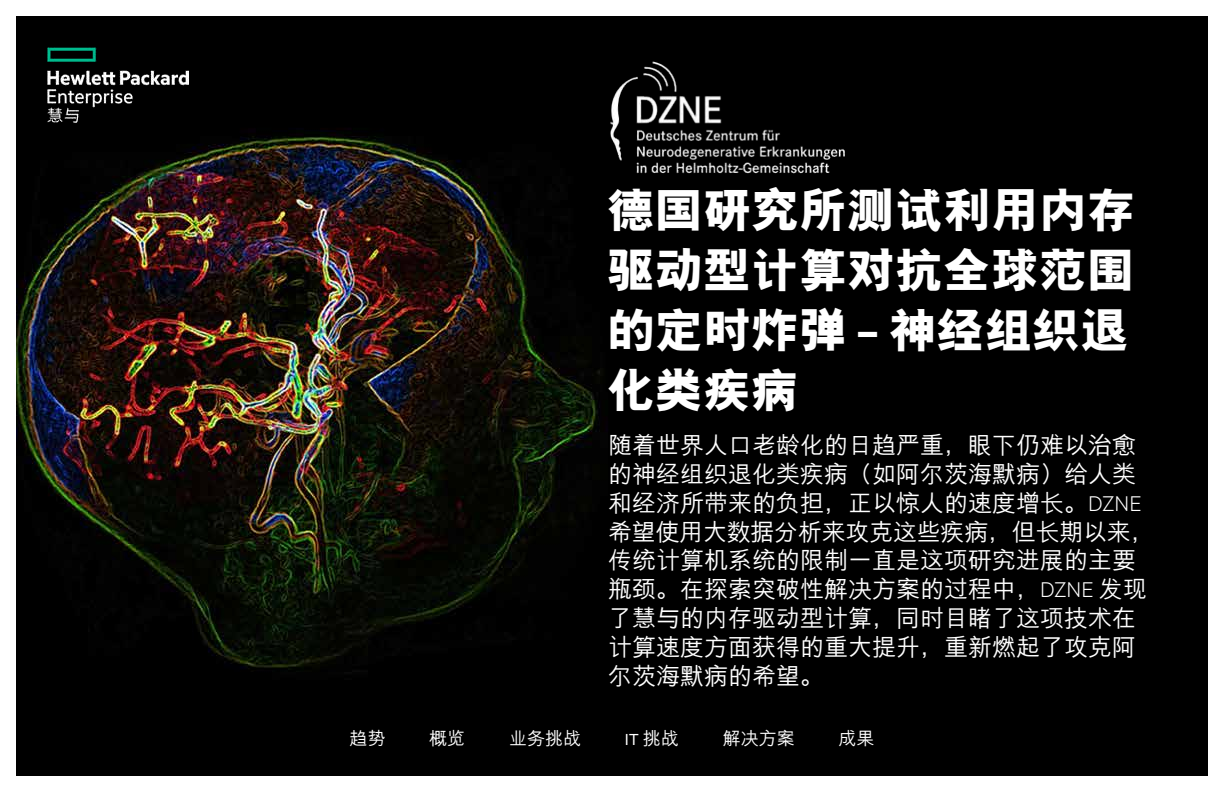
<style>
.page{position:relative;width:1224px;height:792px;background:#fff}
.page>*{position:absolute;margin:0;border:0;box-sizing:border-box;transform-origin:0 0}
.t1{font:800 48px/60px "M Hei PRC";color:#fff}
.t2{font:500 24px/28.8px "M Hei PRC";color:#fff}
.t3{font:500 18px "M Hei PRC";color:#fff}
.t4{font:18px "Metric HPE";color:#fff}
.s1{font-family:"Metric HPE";font-weight:700}
.s2{font-family:"Metric HPE";font-weight:300}
.s3{font-family:"M Hei PRC";font-weight:500}
</style>
<div class="page">
<img style="left:16px;top:16px;width:1192px;height:760px">
<img style="left:48px;top:48px;width:141px;height:75px">
<img style="left:607px;top:59px;width:240px;height:116px">
<h1 class="t1" style="left:607px;top:180px;width:529px">德国研究所测试利用内存驱动型计算对抗全球范围的定时炸弹 <span class="s1">–</span> 神经组织退化类疾病</h1>
<p class="t2" style="left:608px;top:430px;width:548px">随着世界人口老龄化的日趋严重，眼下仍难以治愈的神经组织退化类疾病（如阿尔茨海默病）给人类和经济所带来的负担，正以惊人的速度增长。<span class="s2">DZNE</span>希望使用大数据分析来攻克这些疾病，但长期以来，传统计算机系统的限制一直是这项研究进展的主要瓶颈。在探索突破性解决方案的过程中，<span class="s2">DZNE</span> 发现了慧与的内存驱动型计算，同时目睹了这项技术在计算速度方面获得的重大提升，重新燃起了攻克阿尔茨海默病的希望。</p>
<p class="t3" style="left:349px;top:729px;width:37px">趋势</p>
<p class="t3" style="left:429px;top:729px;width:37px">概览</p>
<p class="t3" style="left:509px;top:729px;width:73px">业务挑战</p>
<p class="t4" style="left:625px;top:728px;width:56px">IT <span class="s3">挑战</span></p>
<p class="t3" style="left:723px;top:729px;width:73px">解决方案</p>
<p class="t3" style="left:839px;top:729px;width:37px">成果</p>
</div>
